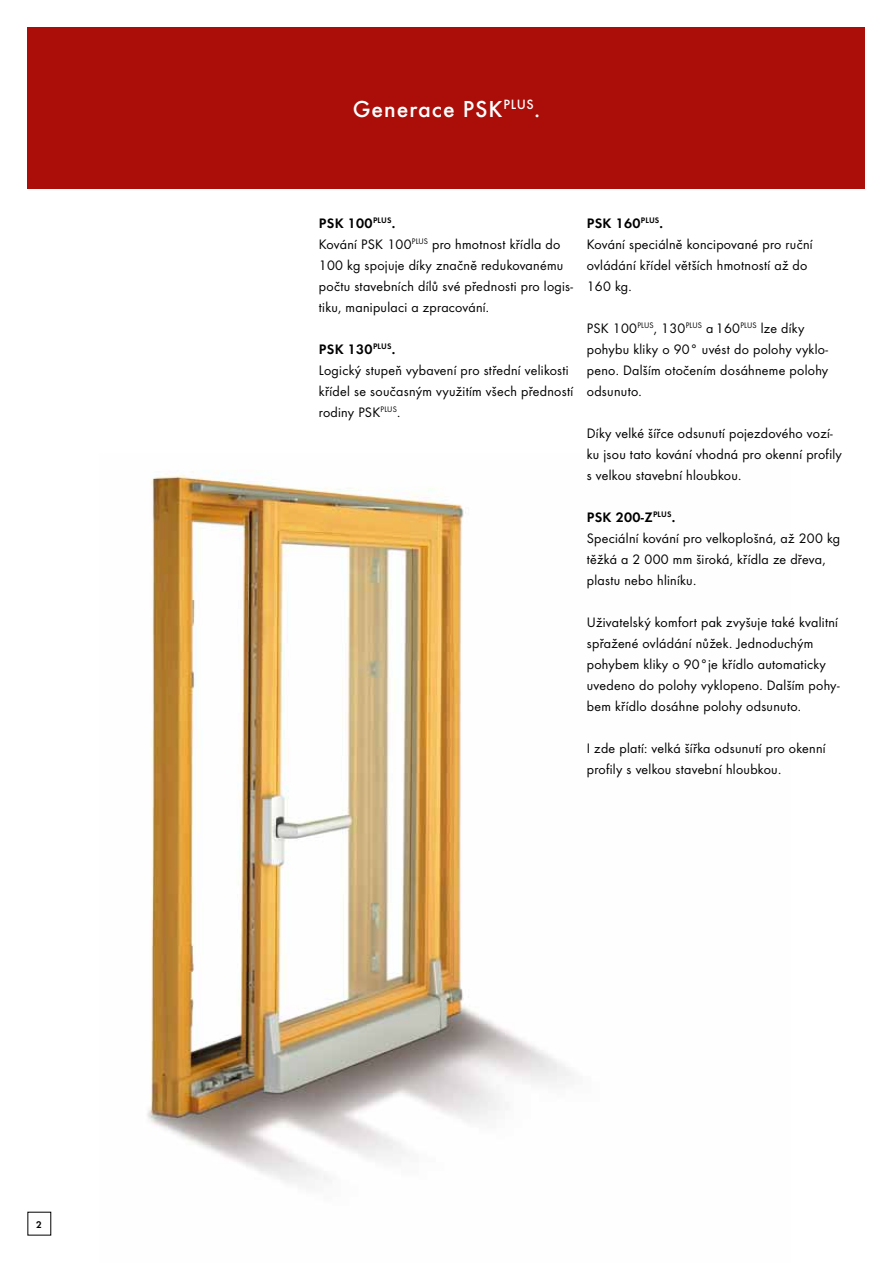
<style>
.page{position:relative;width:893px;height:1263px;background:#fff}
.page>*{position:absolute;margin:0;border:0;box-sizing:border-box;transform-origin:0 0}
.t1{font:500 24px "Futura";letter-spacing:.04em;color:#fff}
.t2{font:14.25px/21px "Futura Boo";letter-spacing:.02em;color:#000}
.t3{font:14.25px "Futura Dem";letter-spacing:.02em;color:#000}
.t4{font:10.05px "Futura Dem";color:#000}
</style>
<div class="page">
<img style="left:147px;top:471px;width:425px;height:712px">
<div style="left:28px;top:28px;width:837px;height:161px;background:#ab0e08"></div>
<svg style="left:27px;top:1211px;width:24px;height:25px"></svg>
<p class="t4" style="left:36px;top:1217px;width:7px">2</p>
<h1 class="t1" style="left:353px;top:95px;width:189px">Generace PSK<sup>PLUS</sup>.</h1>
<p class="t3" style="left:319px;top:212px;width:9px">PSK</p>
<p class="t3" style="left:348px;top:212px;width:49px">100<sup>PLUS</sup>.</p>
<p class="t2" style="left:319px;top:233px;width:256px">Kování PSK 100<sup>PLUS</sup> pro hmotnost křídla do 100 kg spojuje díky značně redukovanému počtu stavebních dílů své přednosti pro logis&shy;tiku, manipulaci a zpracování.</p>
<p class="t3" style="left:319px;top:338px;width:9px">PSK</p>
<p class="t3" style="left:348px;top:338px;width:49px">130<sup>PLUS</sup>.</p>
<p class="t2" style="left:319px;top:359px;width:256px">Logický stupeň vybavení pro střední velikosti křídel se současným využitím všech předností rodiny PSK<sup>PLUS</sup>.</p>
<p class="t3" style="left:587px;top:212px;width:9px">PSK</p>
<p class="t3" style="left:616px;top:212px;width:49px">160<sup>PLUS</sup>.</p>
<p class="t2" style="left:587px;top:233px;width:227px">Kování speciálně koncipované pro ruční ovládání křídel větších hmotností až do<br>160 kg.</p>
<p class="t2" style="left:587px;top:317px;width:243px">PSK 100<sup>PLUS</sup>, 130<sup>PLUS</sup> a 160<sup>PLUS</sup> lze díky pohybu kliky o 90° uvést do polohy vyklo&shy;peno. Dalším otočením dosáhneme polohy odsunuto.</p>
<p class="t2" style="left:587px;top:422px;width:257px">Díky velké šířce odsunutí pojezdového vozí&shy;ku jsou tato kování vhodná pro okenní profily s velkou stavební hloubkou.</p>
<p class="t3" style="left:587px;top:506px;width:9px">PSK</p>
<p class="t3" style="left:616px;top:506px;width:61px">200-Z<sup>PLUS</sup>.</p>
<p class="t2" style="left:587px;top:527px;width:255px">Speciální kování pro velkoplošná, až 200 kg těžká a 2 000 mm široká, křídla ze dřeva, plastu nebo hliníku.</p>
<p class="t2" style="left:587px;top:611px;width:254px">Uživatelský komfort pak zvyšuje také kvalitní spřažené ovládání nůžek. Jednoduchým pohybem kliky o 90°je křídlo automaticky uvedeno do polohy vyklopeno. Dalším pohy&shy;bem křídlo dosáhne polohy odsunuto.</p>
<p class="t2" style="left:587px;top:737px;width:240px">I zde platí: velká šířka odsunutí pro okenní profily s velkou stavební hloubkou.</p>
</div>
